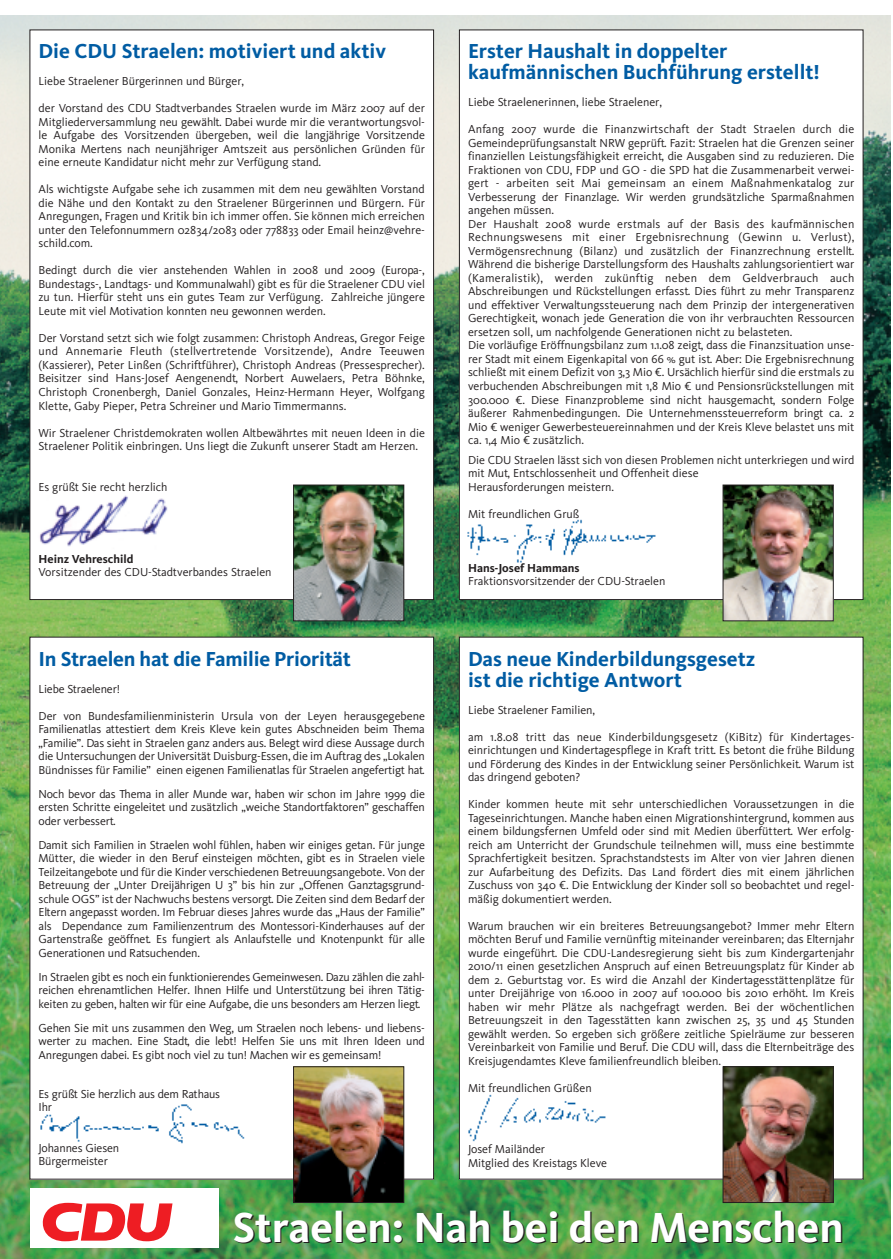
<style>
.page{position:relative;width:893px;height:1259px;background:#fff}
.page>*{position:absolute;margin:0;border:0;box-sizing:border-box;transform-origin:0 0}
.t1{font:700 43.5px "Kievit";color:#fff}
.t2{font:700 21px/21px "Kievit";color:#015ca3}
.t3{font:12px/13.5px "Kievit";color:#231f20;text-align:justify}
.t4{font:700 12px "Kievit";color:#231f20}
</style>
<div class="page">
<img style="left:0;top:15px;width:890px;height:1244px">
<div style="left:459px;top:30px;width:404px;height:569px;background:#fff"></div>
<div style="left:459px;top:637px;width:404px;height:542px;background:#fff"></div>
<div style="left:30px;top:1188px;width:189px;height:59px;background:#fff"></div>
<svg style="left:42px;top:1202px;width:130px;height:39px"></svg>
<img style="left:467px;top:519px;width:189px;height:44px">
<img style="left:468px;top:1094px;width:138px;height:48px">
<div style="left:30px;top:637px;width:404px;height:542px;background:#fff"></div>
<img style="left:40px;top:1104px;width:205px;height:40px">
<img style="left:725px;top:487px;width:106px;height:132px">
<div style="left:723px;top:485px;width:110px;height:136px;border:1px solid #231f20"></div>
<img style="left:295px;top:1068px;width:107px;height:132px">
<div style="left:293px;top:1066px;width:111px;height:136px;border:1px solid #231f20"></div>
<img style="left:725px;top:1068px;width:106px;height:132px">
<div style="left:723px;top:1066px;width:110px;height:136px;border:1px solid #231f20"></div>
<div style="left:30px;top:30px;width:404px;height:569px;background:#fff"></div>
<img style="left:39px;top:495px;width:129px;height:52px">
<img style="left:295px;top:487px;width:107px;height:132px">
<div style="left:293px;top:485px;width:111px;height:136px;border:1px solid #231f20"></div>
<h2 class="t2" style="left:39px;top:43px;width:349px">Die CDU Straelen: motiviert und aktiv</h2>
<p class="t3" style="left:39px;top:76px;width:207px">Liebe Straelener Bürgerinnen und Bürger,</p>
<p class="t3" style="left:39px;top:103px;width:388px">der Vorstand des CDU Stadtverbandes Straelen wurde im März 2007 auf der Mitgliederversammlung neu gewählt. Dabei wurde mir die verantwortungsvol&shy;le Aufgabe des Vorsitzenden übergeben, weil die langjährige Vorsitzende Monika Mertens nach neunjähriger Amtszeit aus persönlichen Gründen für eine erneute Kandidatur nicht mehr zur Verfügung stand.</p>
<p class="t3" style="left:39px;top:184px;width:388px">Als wichtigste Aufgabe sehe ich zusammen mit dem neu gewählten Vorstand die Nähe und den Kontakt zu den Straelener Bürgerinnen und Bürgern. Für Anregungen, Fragen und Kritik bin ich immer offen. Sie können mich erreichen unter den Telefonnummern 02834/2083 oder 778833 oder Email heinz@vehre&shy;schild.com.</p>
<p class="t3" style="left:39px;top:265px;width:388px">Bedingt durch die vier anstehenden Wahlen in 2008 und 2009 (Europa-, Bundestags-, Landtags- und Kommunalwahl) gibt es für die Straelener CDU viel zu tun. Hierfür steht uns ein gutes Team zur Verfügung. Zahlreiche jüngere Leute mit viel Motivation konnten neu gewonnen werden.</p>
<p class="t3" style="left:39px;top:332px;width:388px">Der Vorstand setzt sich wie folgt zusammen: Christoph Andreas, Gregor Feige und Annemarie Fleuth (stellvertretende Vorsitzende), Andre Teeuwen (Kassierer), Peter Linßen (Schriftführer), Christoph Andreas (Pressesprecher).<br>Beisitzer sind Hans-Josef Aengenendt, Norbert Auwelaers, Petra Böhnke, Christoph Cronenbergh, Daniel Gonzales, Heinz-Hermann Heyer, Wolfgang Klette, Gaby Pieper, Petra Schreiner und Mario Timmermanns.</p>
<p class="t3" style="left:39px;top:427px;width:388px">Wir Straelener Christdemokraten wollen Altbewährtes mit neuen Ideen in die<br>Straelener Politik einbringen. Uns liegt die Zukunft unserer Stadt am Herzen.</p>
<p class="t3" style="left:39px;top:481px;width:130px">Es grüßt Sie recht herzlich</p>
<p class="t4" style="left:39px;top:554px;width:96px">Heinz Vehreschild</p>
<p class="t3" style="left:39px;top:566px;width:235px">Vorsitzender des CDU-Stadtverbandes Straelen</p>
<h2 class="t2" style="left:39px;top:650px;width:314px">In Straelen hat die Familie Priorität</h2>
<p class="t3" style="left:39px;top:683px;width:83px">Liebe Straelener!</p>
<p class="t3" style="left:39px;top:710px;width:388px">Der von Bundesfamilienministerin Ursula von der Leyen herausgegebene Familienatlas attestiert dem Kreis Kleve kein gutes Abschneiden beim Thema „Familie”. Das sieht in Straelen ganz anders aus. Belegt wird diese Aussage durch die Untersuchungen der Universität Duisburg-Essen, die im Auftrag des „Lokalen Bündnisses für Familie” einen eigenen Familienatlas für Straelen angefertigt hat.</p>
<p class="t3" style="left:39px;top:788px;width:388px">Noch bevor das Thema in aller Munde war, haben wir schon im Jahre 1999 die ersten Schritte eingeleitet und zusätzlich „weiche Standortfaktoren” geschaffen oder verbessert.</p>
<p class="t3" style="left:39px;top:839px;width:388px">Damit sich Familien in Straelen wohl fühlen, haben wir einiges getan. Für junge Mütter, die wieder in den Beruf einsteigen möchten, gibt es in Straelen viele Teilzeitangebote und für die Kinder verschiedenen Betreuungsangebote. Von der Betreuung der „Unter Dreijährigen U 3” bis hin zur „Offenen Ganztagsgrund&shy;schule OGS” ist der Nachwuchs bestens versorgt. Die Zeiten sind dem Bedarf der Eltern angepasst worden. Im Februar dieses Jahres wurde das „Haus der Familie” als Dependance zum Familienzentrum des Montessori-Kinderhauses auf der Gartenstraße geöffnet. Es fungiert als Anlaufstelle und Knotenpunkt für alle Generationen und Ratsuchenden.</p>
<p class="t3" style="left:39px;top:971px;width:388px">In Straelen gibt es noch ein funktionierendes Gemeinwesen. Dazu zählen die zahl&shy;reichen ehrenamtlichen Helfer. Ihnen Hilfe und Unterstützung bei ihren Tätig&shy;keiten zu geben, halten wir für eine Aufgabe, die uns besonders am Herzen liegt.</p>
<p class="t3" style="left:39px;top:1022px;width:388px">Gehen Sie mit uns zusammen den Weg, um Straelen noch lebens- und liebens&shy;werter zu machen. Eine Stadt, die lebt! Helfen Sie uns mit Ihren Ideen und Anregungen dabei. Es gibt noch viel zu tun! Machen wir es gemeinsam!</p>
<p class="t3" style="left:39px;top:1088px;width:183px">Es grüßt Sie herzlich aus dem Rathaus<br>Ihr</p>
<p class="t3" style="left:39px;top:1142px;width:82px">Johannes Giesen<br>Bürgermeister</p>
<h2 class="t2" style="left:468px;top:43px;width:353px">Erster Haushalt in doppelter kaufmännischen Buchführung erstellt!</h2>
<p class="t3" style="left:468px;top:97px;width:195px">Liebe Straelenerinnen, liebe Straelener,</p>
<p class="t3" style="left:468px;top:124px;width:388px;text-align:left">Anfang 2007 wurde die Finanzwirtschaft der Stadt Straelen durch die Gemeindeprüfungsanstalt NRW geprüft. Fazit: Straelen hat die Grenzen seiner finanziellen Leistungsfähigkeit erreicht, die Ausgaben sind zu reduzieren. Die Fraktionen von CDU, FDP und GO - die SPD hat die Zusammenarbeit verwei&shy;gert - arbeiten seit Mai gemeinsam an einem Maßnahmenkatalog zur Verbesserung der Finanzlage. Wir werden grundsätzliche Sparmaßnahmen angehen müssen.<br>Der Haushalt 2008 wurde erstmals auf der Basis des kaufmännischen Rechnungswesens mit einer Ergebnisrechnung (Gewinn u. Verlust), Vermögensrechnung (Bilanz) und zusätzlich der Finanzrechnung erstellt.<br>Während die bisherige Darstellungsform des Haushalts zahlungsorientiert war (Kameralistik), werden zukünftig neben dem Geldverbrauch auch Abschreibungen und Rückstellungen erfasst. Dies führt zu mehr Transparenz und effektiver Verwaltungssteuerung nach dem Prinzip der intergenerativen Gerechtigkeit, wonach jede Generation die von ihr verbrauchten Ressourcen ersetzen soll, um nachfolgende Generationen nicht zu belasteten.<br>Die vorläufige Eröffnungsbilanz zum 1.1.08 zeigt, dass die Finanzsituation unse&shy;rer Stadt mit einem Eigenkapital von 66 % gut ist. Aber: Die Ergebnisrechnung schließt mit einem Defizit von 3,3 Mio €. Ursächlich hierfür sind die erstmals zu verbuchenden Abschreibungen mit 1,8 Mio € und Pensionsrückstellungen mit 300.000 €. Diese Finanzprobleme sind nicht hausgemacht, sondern Folge äußerer Rahmenbedingungen. Die Unternehmenssteuerreform bringt ca. 2<br>Mio € weniger Gewerbesteuereinnahmen und der Kreis Kleve belastet uns mit ca. 1,4 Mio € zusätzlich.</p>
<p class="t3" style="left:468px;top:454px;width:388px;text-align:left">Die CDU Straelen lässt sich von diesen Problemen nicht unterkriegen und wird mit Mut, Entschlossenheit und Offenheit diese<br>Herausforderungen meistern.</p>
<p class="t3" style="left:468px;top:508px;width:113px">Mit freundlichen Gruß</p>
<p class="t4" style="left:468px;top:563px;width:113px">Hans-Josef Hammans</p>
<p class="t3" style="left:468px;top:575px;width:199px">Fraktionsvorsitzender der CDU-Straelen</p>
<h2 class="t2" style="left:468px;top:650px;width:289px">Das neue Kinderbildungsgesetz ist die richtige Antwort</h2>
<p class="t3" style="left:468px;top:704px;width:129px">Liebe Straelener Familien,</p>
<p class="t3" style="left:468px;top:731px;width:388px">am 1.8.08 tritt das neue Kinderbildungsgesetz (KiBitz) für Kindertages&shy;einrichtungen und Kindertagespflege in Kraft tritt. Es betont die frühe Bildung und Förderung des Kindes in der Entwicklung seiner Persönlichkeit. Warum ist das dringend geboten?</p>
<p class="t3" style="left:468px;top:798px;width:388px">Kinder kommen heute mit sehr unterschiedlichen Voraussetzungen in die Tageseinrichtungen. Manche haben einen Migrationshintergrund, kommen aus einem bildungsfernen Umfeld oder sind mit Medien überfüttert. Wer erfolg&shy;reich am Unterricht der Grundschule teilnehmen will, muss eine bestimmte Sprachfertigkeit besitzen. Sprachstandstests im Alter von vier Jahren dienen zur Aufarbeitung des Defizits. Das Land fördert dies mit einem jährlichen Zuschuss von 340 €. Die Entwicklung der Kinder soll so beobachtet und regel&shy;mäßig dokumentiert werden.</p>
<p class="t3" style="left:468px;top:920px;width:388px">Warum brauchen wir ein breiteres Betreuungsangebot? Immer mehr Eltern möchten Beruf und Familie vernünftig miteinander vereinbaren; das Elternjahr wurde eingeführt. Die CDU-Landesregierung sieht bis zum Kindergartenjahr 2010/11 einen gesetzlichen Anspruch auf einen Betreuungsplatz für Kinder ab dem 2. Geburtstag vor. Es wird die Anzahl der Kindertagesstättenplätze für unter Dreijährige von 16.000 in 2007 auf 100.000 bis 2010 erhöht. Im Kreis haben wir mehr Plätze als nachgefragt werden. Bei der wöchentlichen Betreuungszeit in den Tagesstätten kann zwischen 25, 35 und 45 Stunden gewählt werden. So ergeben sich größere zeitliche Spielräume zur besseren Vereinbarkeit von Familie und Beruf. Die CDU will, dass die Elternbeiträge des Kreisjugendamtes Kleve familienfreundlich bleiben.</p>
<p class="t3" style="left:468px;top:1082px;width:125px">Mit freundlichen Grüßen</p>
<p class="t3" style="left:468px;top:1143px;width:141px">Josef Mailänder<br>Mitglied des Kreistags Kleve</p>
<h1 class="t1" style="left:233px;top:1212px;width:612px">Straelen: Nah bei den Menschen</h1>
</div>
